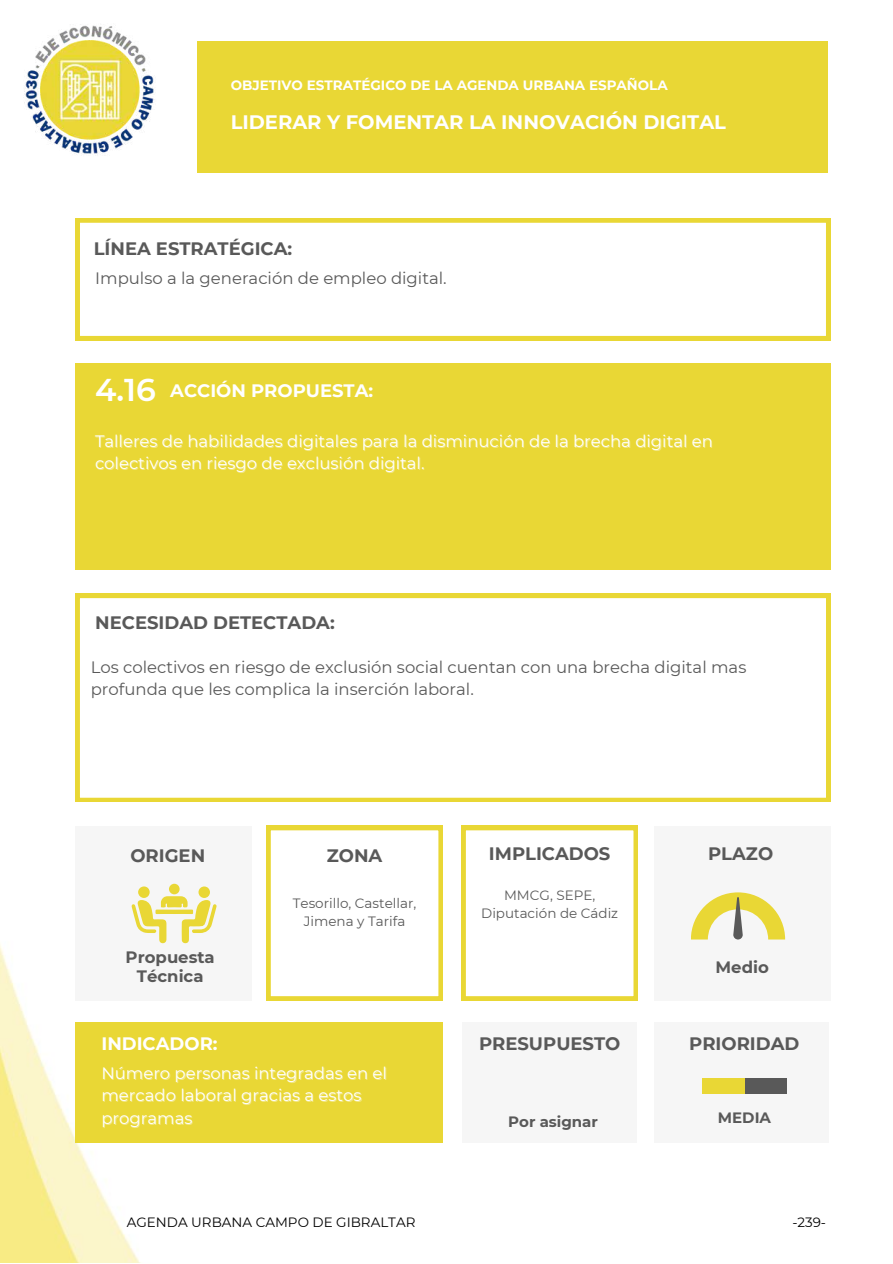
<style>
.page{position:relative;width:893px;height:1264px;background:#fff}
.page>*{position:absolute;margin:0;border:0;box-sizing:border-box;transform-origin:0 0}
.t1{font:600 31.5px "Montserrat";color:#fff}
.t2{font:700 19.5px "Montserrat";color:#fff}
.t3{font:700 18px "Montserrat";color:#595959}
.t4{font:700 18px "Montserrat";color:#fff}
.t5{font:16.5px/22.5px "Montserrat";color:#fff}
.t6{font:16.5px/22.5px "Montserrat";color:#595959}
.t7{font:700 16.5px/19px "Montserrat";color:#595959;text-align:center}
.t8{font:700 15px "Montserrat";color:#595959}
.t9{font:13.5px/18px "Montserrat";color:#595959;text-align:center}
.t10{font:700 13.5px "Montserrat";color:#fff}
.t11{font:13.5px "Montserrat";color:#000}
</style>
<div class="page">
<div style="left:197px;top:41px;width:630px;height:132px;background:#e9d735"></div>
<img style="left:0;top:635px;width:831px;height:627px">
<div style="left:75px;top:363px;width:755px;height:207px;background:#e9d735"></div>
<svg style="left:75px;top:218px;width:755px;height:122px"></svg>
<svg style="left:75px;top:593px;width:755px;height:208px"></svg>
<div style="left:75px;top:825px;width:176px;height:175px;background:#f6f6f6"></div>
<div style="left:653px;top:825px;width:177px;height:175px;background:#f6f6f6"></div>
<svg style="left:691px;top:892px;width:94px;height:47px"></svg>
<div style="left:75px;top:1022px;width:368px;height:120px;background:#e9d735"></div>
<div style="left:462px;top:1022px;width:175px;height:120px;background:#f6f6f6"></div>
<div style="left:653px;top:1022px;width:175px;height:120px;background:#f6f6f6"></div>
<div style="left:702px;top:1078px;width:84px;height:15px;background:#595959"></div>
<div style="left:702px;top:1078px;width:42px;height:15px;background:#e9d735"></div>
<svg style="left:461px;top:825px;width:177px;height:175px"></svg>
<svg style="left:266px;top:825px;width:177px;height:175px"></svg>
<img style="left:24px;top:24px;width:131px;height:131px">
<svg style="left:131px;top:896px;width:86px;height:47px"></svg>
<div style="left:198px;top:886px;width:12px;height:12px;background:#e9d735;border-radius:50%"></div>
<div style="left:138px;top:886px;width:12px;height:12px;background:#e9d735;border-radius:50%"></div>
<div style="left:169px;top:883px;width:11px;height:11px;background:#e9d735;border-radius:50%"></div>
<p class="t10" style="left:231px;top:77px;width:438px">OBJETIVO ESTRATÉGICO DE LA AGENDA URBANA ESPAÑOLA</p>
<p class="t2" style="left:231px;top:110px;width:497px">LIDERAR Y FOMENTAR LA INNOVACIÓN DIGITAL</p>
<p class="t3" style="left:94px;top:237px;width:200px">LÍNEA ESTRATÉGICA:</p>
<p class="t6" style="left:95px;top:266px;width:353px">Impulso a la generación de empleo digital.</p>
<h1 class="t1" style="left:95px;top:370px;width:62px">4.16</h1>
<p class="t4" style="left:170px;top:380px;width:204px">ACCIÓN PROPUESTA:</p>
<p class="t5" style="left:95px;top:429px;width:619px">Talleres de habilidades digitales para la disminución de la brecha digital en colectivos en riesgo de exclusión digital.</p>
<p class="t3" style="left:95px;top:611px;width:241px">NECESIDAD DETECTADA:</p>
<p class="t6" style="left:91px;top:655px;width:657px">Los colectivos en riesgo de exclusión social cuentan con una brecha digital mas profunda que les complica la inserción laboral.</p>
<p class="t3" style="left:130px;top:844px;width:76px">ORIGEN</p>
<p class="t7" style="left:126px;top:947px;width:91px">Propuesta<br>Técnica</p>
<p class="t3" style="left:327px;top:844px;width:57px">ZONA</p>
<p class="t3" style="left:489px;top:842px;width:123px">IMPLICADOS</p>
<p class="t3" style="left:708px;top:842px;width:67px">PLAZO</p>
<p class="t9" style="left:293px;top:893px;width:125px">Tesorillo, Castellar,<br>Jimena y Tarifa</p>
<p class="t9" style="left:481px;top:886px;width:138px">MMCG, SEPE,<br>Diputación de Cádiz</p>
<p class="t7" style="left:715px;top:957px;width:55px">Medio</p>
<p class="t4" style="left:101px;top:1032px;width:118px">INDICADOR:</p>
<p class="t5" style="left:101px;top:1061px;width:287px">Número personas integradas en el mercado laboral gracias a estos programas</p>
<p class="t3" style="left:479px;top:1032px;width:143px">PRESUPUESTO</p>
<p class="t3" style="left:689px;top:1032px;width:112px">PRIORIDAD</p>
<p class="t8" style="left:508px;top:1111px;width:91px">Por asignar</p>
<p class="t8" style="left:717px;top:1108px;width:55px">MEDIA</p>
<p class="t11" style="left:127px;top:1213px;width:290px">AGENDA URBANA CAMPO DE GIBRALTAR</p>
<p class="t11" style="left:792px;top:1213px;width:35px">-239-</p>
</div>
